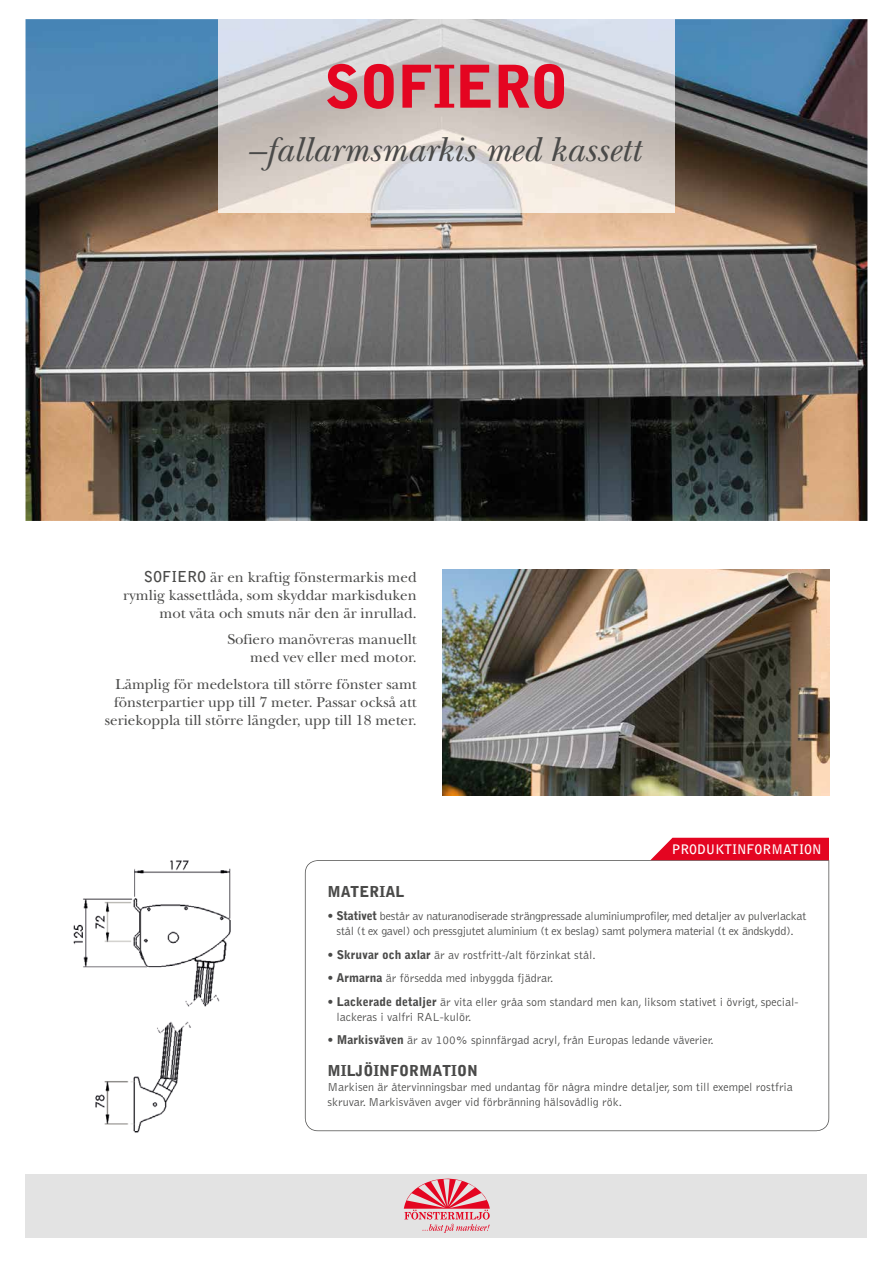
<style>
.page{position:relative;width:893px;height:1263px;background:#fff}
.page>*{position:absolute;margin:0;border:0;box-sizing:border-box;transform-origin:0 0}
.t1{font:900 58.5px "Bell Gothic";letter-spacing:-.01em;color:#e40521}
.t2{font:italic 36px "New Baskerville";color:#4a4a49}
.t3{font:15px/18px "New Baskerville";color:#4a4a49;text-align:right}
.t4{font:900 15px "Bell Gothic";color:#4a4a49}
.t5{font:700 13.05px "Bell Gothic";color:#fff}
.t6{font:300 12px/15px "Bell Gothic";color:#4a4a49}
.t7{font:300 12px/15px "Bell Gothic";letter-spacing:-.02em;color:#4a4a49;text-align:center}
.s1{font-family:"Bell Gothic";font-weight:700}
.s2{font-weight:900}
</style>
<div class="page">
<img style="left:26px;top:19px;width:841px;height:502px">
<img style="left:218px;top:19px;width:457px;height:194px">
<div style="left:26px;top:1174px;width:841px;height:64px;background:#e3e3e3"></div>
<svg style="left:404px;top:1179px;width:86px;height:54px"></svg>
<svg style="left:305px;top:860px;width:524px;height:271px"></svg>
<div style="left:650px;top:838px;width:179px;height:22px;background:#e40521"></div>
<img style="left:73px;top:860px;width:158px;height:273px">
<img style="left:442px;top:570px;width:387px;height:225px">
<h1 class="t1" style="left:324px;top:53px;width:246px">SOFIERO</h1>
<h2 class="t2" style="left:247px;top:128px;width:395px">–fallarmsmarkis med kassett</h2>
<p class="t3" style="left:123px;top:568px;width:295px"><span class="s1">SOFIERO</span> är en kraftig fönstermarkis med rymlig kassettlåda, som skyddar markisduken mot väta och smuts när den är inrullad.</p>
<p class="t3" style="left:227px;top:630px;width:191px">Sofiero manövreras manuellt med vev eller med motor.</p>
<p class="t3" style="left:105px;top:675px;width:313px">Lämplig för medelstora till större fönster samt fönsterpartier upp till 7 meter. Passar också att seriekoppla till större längder, upp till 18 meter.</p>
<p class="t5" style="left:672px;top:841px;width:151px">PRODUKTINFORMATION</p>
<p class="t4" style="left:328px;top:882px;width:78px">MATERIAL</p>
<p class="t7" style="left:328px;top:909px;width:480px"><span class="s2">• Stativet</span> består av naturanodiserade strängpressade aluminiumprofiler, med detaljer av pulverlackat stål (t ex gavel) och pressgjutet aluminium (t ex beslag) samt polymera material (t ex ändskydd).</p>
<p class="t6" style="left:328px;top:947px;width:270px"><span class="s2">• Skruvar och axlar</span> är av rostfritt-/alt förzinkat stål.</p>
<p class="t6" style="left:328px;top:971px;width:227px"><span class="s2">• Armarna</span> är försedda med inbyggda fjädrar.</p>
<p class="t6" style="left:337px;top:994px;width:464px;text-indent:-9px"><span class="s2">• Lackerade detaljer</span> är vita eller gråa som standard men kan, liksom stativet i övrigt, special&shy;lackeras i valfri RAL-kulör.</p>
<p class="t6" style="left:328px;top:1033px;width:388px"><span class="s2">• Markisväven</span> är av 100% spinnfärgad acryl, från Europas ledande väverier.</p>
<p class="t4" style="left:328px;top:1062px;width:152px">MILJÖINFORMATION</p>
<p class="t6" style="left:328px;top:1080px;width:467px">Markisen är återvinningsbar med undantag för några mindre detaljer, som till exempel rostfria skruvar. Markisväven avger vid förbränning hälsovådlig rök.</p>
</div>
